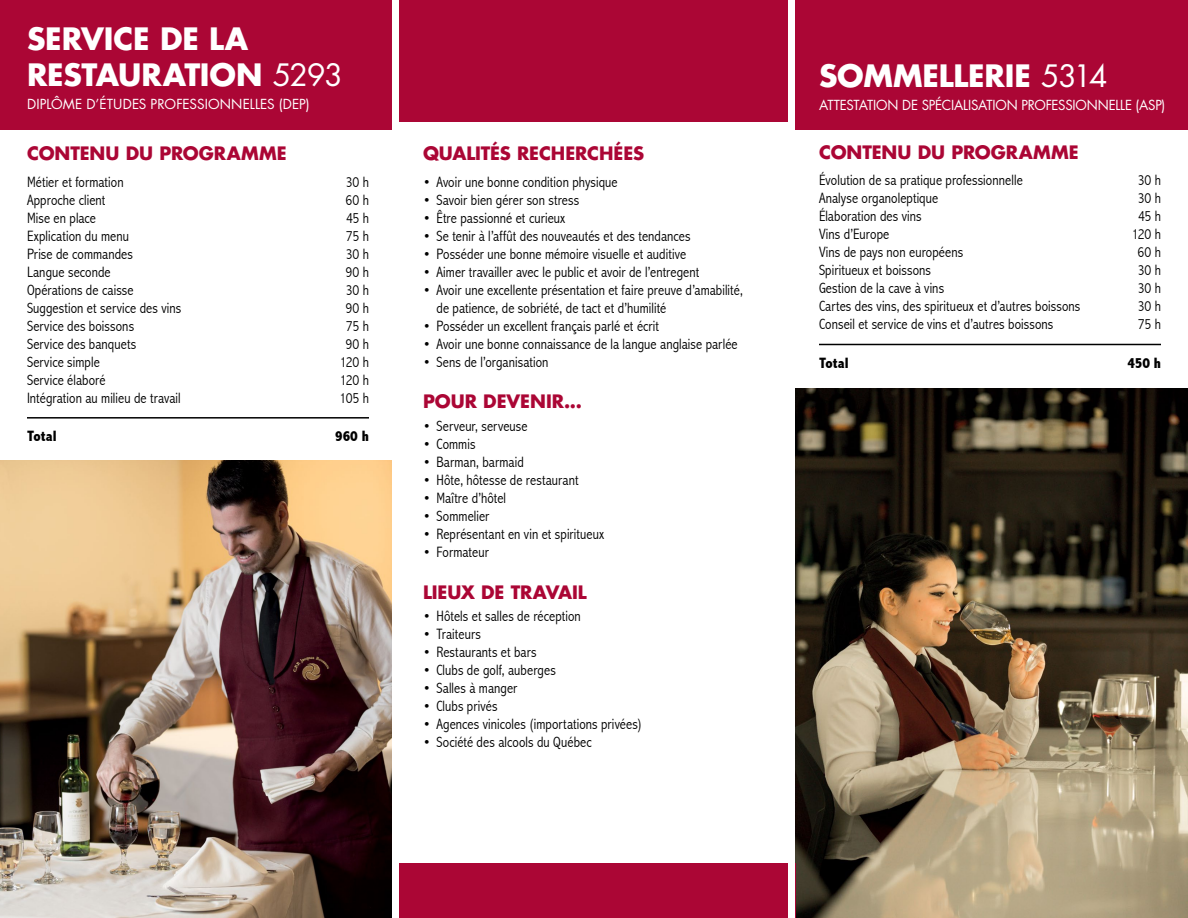
<style>
.page{position:relative;width:1188px;height:918px;background:#fff}
.page>*{position:absolute;margin:0;border:0;box-sizing:border-box;transform-origin:0 0}
.t1{font:700 30px/36px "Futura Std";letter-spacing:-.005em;color:#fff}
.t2{font:700 18px "Futura Std";color:#ab0635}
.t3{font:300 condensed 15px/18px "Abadi";letter-spacing:.005em;color:#000}
.t4{font:800 condensed 15px "Abadi";color:#000}
.t5{font:13.5px "Futura Std";letter-spacing:-.01em;color:#fff}
.s1{font-weight:400}
</style>
<div class="page">
<div style="left:0;top:0;width:1188px;height:122px;background:#ab0635"></div>
<hr style="left:819px;top:344px;width:342px;height:1px;background:#000">
<img style="left:795px;top:389px;width:393px;height:529px">
<div style="left:0;top:110px;width:396px;height:20px;background:#ab0635"></div>
<div style="left:792px;top:110px;width:396px;height:20px;background:#ab0635"></div>
<hr style="left:27px;top:417px;width:342px;height:2px;background:#000">
<div style="left:399px;top:864px;width:396px;height:54px;background:#ab0635"></div>
<img style="left:0;top:461px;width:392px;height:457px">
<div style="left:789px;top:0;width:6px;height:918px;background:#fff"></div>
<div style="left:393px;top:0;width:6px;height:918px;background:#fff"></div>
<h1 class="t1" style="left:27px;top:20px;width:317px">SERVICE DE LA<br>RESTAURATION <span class="s1">5293</span></h1>
<p class="t5" style="left:27px;top:95px;width:284px">DIPLÔME D’ÉTUDES PROFESSIONNELLES (DEP)</p>
<p class="t2" style="left:27px;top:142px;width:261px">CONTENU DU PROGRAMME</p>
<p class="t3" style="left:27px;top:173px;width:98px">Métier et formation</p>
<p class="t3" style="left:346px;top:173px;width:25px">30 h</p>
<p class="t3" style="left:27px;top:191px;width:80px">Approche client</p>
<p class="t3" style="left:346px;top:191px;width:25px">60 h</p>
<p class="t3" style="left:27px;top:209px;width:71px">Mise en place</p>
<p class="t3" style="left:346px;top:209px;width:24px">45 h</p>
<p class="t3" style="left:27px;top:227px;width:104px">Explication du menu</p>
<p class="t3" style="left:346px;top:227px;width:25px">75 h</p>
<p class="t3" style="left:27px;top:245px;width:108px">Prise de commandes</p>
<p class="t3" style="left:346px;top:245px;width:25px">30 h</p>
<p class="t3" style="left:27px;top:263px;width:85px">Langue seconde</p>
<p class="t3" style="left:346px;top:263px;width:25px">90 h</p>
<p class="t3" style="left:27px;top:281px;width:108px">Opérations de caisse</p>
<p class="t3" style="left:346px;top:281px;width:25px">30 h</p>
<p class="t3" style="left:27px;top:299px;width:156px">Suggestion et service des vins</p>
<p class="t3" style="left:346px;top:299px;width:25px">90 h</p>
<p class="t3" style="left:27px;top:317px;width:109px">Service des boissons</p>
<p class="t3" style="left:346px;top:317px;width:25px">75 h</p>
<p class="t3" style="left:27px;top:335px;width:111px">Service des banquets</p>
<p class="t3" style="left:346px;top:335px;width:25px">90 h</p>
<p class="t3" style="left:27px;top:353px;width:74px">Service simple</p>
<p class="t3" style="left:340px;top:353px;width:31px">120 h</p>
<p class="t3" style="left:27px;top:371px;width:80px">Service élaboré</p>
<p class="t3" style="left:340px;top:371px;width:31px">120 h</p>
<p class="t3" style="left:27px;top:389px;width:155px">Intégration au milieu de travail</p>
<p class="t3" style="left:340px;top:389px;width:31px">105 h</p>
<p class="t4" style="left:27px;top:427px;width:31px">Total</p>
<p class="t4" style="left:335px;top:427px;width:35px">960 h</p>
<p class="t2" style="left:423px;top:142px;width:223px">QUALITÉS RECHERCHÉES</p>
<p class="t3" style="left:423px;top:173px;width:196px">• Avoir une bonne condition physique</p>
<p class="t3" style="left:423px;top:191px;width:158px">• Savoir bien gérer son stress</p>
<p class="t3" style="left:423px;top:209px;width:144px">• Être passionné et curieux</p>
<p class="t3" style="left:423px;top:227px;width:269px">• Se tenir à l’affût des nouveautés et des tendances</p>
<p class="t3" style="left:423px;top:245px;width:265px">• Posséder une bonne mémoire visuelle et auditive</p>
<p class="t3" style="left:423px;top:263px;width:278px">• Aimer travailler avec le public et avoir de l’entregent</p>
<p class="t3" style="left:436px;top:281px;width:308px;text-indent:-14px">• Avoir une excellente présentation et faire preuve d’amabilité, de patience, de sobriété, de tact et d’humilité</p>
<p class="t3" style="left:423px;top:317px;width:238px">• Posséder un excellent français parlé et écrit</p>
<p class="t3" style="left:423px;top:335px;width:316px">• Avoir une bonne connaissance de la langue anglaise parlée</p>
<p class="t3" style="left:423px;top:353px;width:127px">• Sens de l’organisation</p>
<p class="t2" style="left:423px;top:390px;width:161px">POUR DEVENIR...</p>
<p class="t3" style="left:423px;top:417px;width:106px">• Serveur, serveuse</p>
<p class="t3" style="left:423px;top:435px;width:54px">• Commis</p>
<p class="t3" style="left:423px;top:453px;width:102px">• Barman, barmaid</p>
<p class="t3" style="left:423px;top:471px;width:157px">• Hôte, hôtesse de restaurant</p>
<p class="t3" style="left:423px;top:489px;width:85px">• Maître d’hôtel</p>
<p class="t3" style="left:423px;top:507px;width:68px">• Sommelier</p>
<p class="t3" style="left:423px;top:525px;width:183px">• Représentant en vin et spiritueux</p>
<p class="t3" style="left:423px;top:543px;width:67px">• Formateur</p>
<p class="t2" style="left:423px;top:580px;width:165px">LIEUX DE TRAVAIL</p>
<p class="t3" style="left:423px;top:607px;width:159px">• Hôtels et salles de réception</p>
<p class="t3" style="left:423px;top:625px;width:59px">• Traiteurs</p>
<p class="t3" style="left:423px;top:643px;width:115px">• Restaurants et bars</p>
<p class="t3" style="left:423px;top:661px;width:134px">• Clubs de golf, auberges</p>
<p class="t3" style="left:423px;top:679px;width:96px">• Salles à manger</p>
<p class="t3" style="left:423px;top:697px;width:76px">• Clubs privés</p>
<p class="t3" style="left:423px;top:715px;width:220px">• Agences vinicoles (importations privées)</p>
<p class="t3" style="left:423px;top:733px;width:170px">• Société des alcools du Québec</p>
<h1 class="t1" style="left:819px;top:57px;width:290px">SOMMELLERIE <span class="s1">5314</span></h1>
<p class="t5" style="left:819px;top:96px;width:348px">ATTESTATION DE SPÉCIALISATION PROFESSIONNELLE (ASP)</p>
<p class="t2" style="left:819px;top:141px;width:261px">CONTENU DU PROGRAMME</p>
<p class="t3" style="left:819px;top:171px;width:205px">Évolution de sa pratique professionnelle</p>
<p class="t3" style="left:1138px;top:171px;width:25px">30 h</p>
<p class="t3" style="left:819px;top:189px;width:121px">Analyse organoleptique</p>
<p class="t3" style="left:1138px;top:189px;width:25px">30 h</p>
<p class="t3" style="left:819px;top:207px;width:104px">Élaboration des vins</p>
<p class="t3" style="left:1138px;top:207px;width:24px">45 h</p>
<p class="t3" style="left:819px;top:225px;width:72px">Vins d’Europe</p>
<p class="t3" style="left:1132px;top:225px;width:31px">120 h</p>
<p class="t3" style="left:819px;top:243px;width:146px">Vins de pays non européens</p>
<p class="t3" style="left:1138px;top:243px;width:25px">60 h</p>
<p class="t3" style="left:819px;top:261px;width:114px">Spiritueux et boissons</p>
<p class="t3" style="left:1138px;top:261px;width:25px">30 h</p>
<p class="t3" style="left:819px;top:279px;width:127px">Gestion de la cave à vins</p>
<p class="t3" style="left:1138px;top:279px;width:25px">30 h</p>
<p class="t3" style="left:819px;top:297px;width:263px">Cartes des vins, des spiritueux et d’autres boissons</p>
<p class="t3" style="left:1138px;top:297px;width:25px">30 h</p>
<p class="t3" style="left:819px;top:315px;width:236px">Conseil et service de vins et d’autres boissons</p>
<p class="t3" style="left:1138px;top:315px;width:25px">75 h</p>
<p class="t4" style="left:819px;top:354px;width:31px">Total</p>
<p class="t4" style="left:1127px;top:354px;width:35px">450 h</p>
</div>
